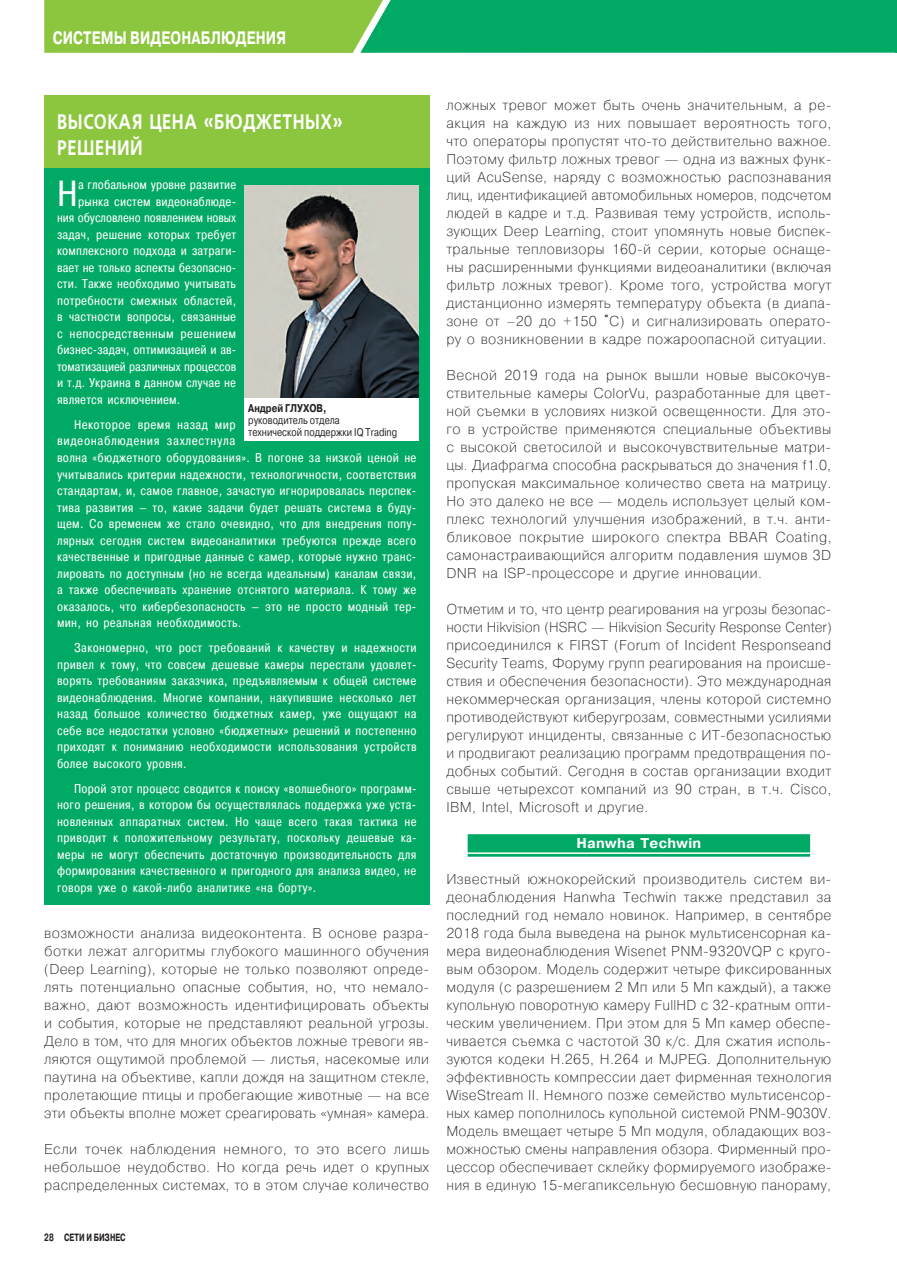
<style>
.page{position:relative;width:897px;height:1267px;background:#fff}
.page>*{position:absolute;margin:0;border:0;box-sizing:border-box;transform-origin:0 0}
.t1{font:36.3px "Pragmatica Cond";color:#fff}
.t2{font:600 21px/25.5px "Free Set";letter-spacing:.035em;color:#fff;scale:.8 1}
.t3{font:700 18px "Pragmatica";letter-spacing:.01em;color:#fff;scale:.75 1}
.t4{font:200 14.25px/18px "Pragmatica";letter-spacing:.025em;color:#231f20;text-align:justify}
.t5{font:700 14.25px "Pragmatica";letter-spacing:.025em;color:#fff}
.t6{font:12.75px/16.5px "Pragmatica Cond";letter-spacing:.025em;color:#fff;text-align:justify}
.t7{font:12.75px "Pragmatica Cond";letter-spacing:-.005em;color:#fff}
.t8{font:12.75px "Pragmatica Cond";color:#fff}
.t9{font:12.75px "Pragmatica Cond";letter-spacing:.005em;color:#fff}
.t10{font:11.25px/12px "Pragmatica";color:#231f20;scale:.8 1}
.t11{font:700 11.25px "Pragmatica";color:#231f20;scale:.8 1}
.t12{font:700 10.5px "Pragmatica";color:#231f20;scale:.7 1}
.s1{font-weight:500;font-size:13.5px}
</style>
<div class="page">
<div style="left:467px;top:834px;width:343px;height:22px;background:#00a964"></div>
<hr style="left:446px;top:852px;width:385px;height:1px;background:#fff">
<div style="left:44px;top:168px;width:385px;height:737px;background:#00a964"></div>
<div style="left:44px;top:95px;width:385px;height:73px;background:#8bc63e"></div>
<img style="left:245px;top:186px;width:173px;height:212px">
<div style="left:244px;top:399px;width:174px;height:42px;background:#fff"></div>
<svg style="left:44px;top:0;width:853px;height:53px;background:#37b557"></svg>
<p class="t3" style="left:53px;top:26px;width:312px">СИСТЕМЫ ВИДЕОНАБЛЮДЕНИЯ</p>
<h2 class="t2" style="left:57px;top:110px;width:358px">Высокая цена «бюджетных» решений</h2>
<h1 class="t1" style="left:57px;top:171px;width:22px">Н</h1>
<p class="t6" style="left:78px;top:177px;width:159px">а глобальном уровне развитие</p>
<p class="t6" style="left:78px;top:193px;width:159px">рынка систем видеонаблюде‑</p>
<p class="t8" style="left:57px;top:210px;width:180px">ния обусловлено появлением новых</p>
<p class="t6" style="left:57px;top:226px;width:181px">задач, решение которых требует</p>
<p class="t6" style="left:57px;top:243px;width:180px">комплексного подхода и затраги‑</p>
<p class="t9" style="left:57px;top:259px;width:181px">вает не только аспекты безопасно‑</p>
<p class="t6" style="left:57px;top:276px;width:180px">сти. Также необходимо учитывать</p>
<p class="t6" style="left:57px;top:292px;width:181px">потребности смежных областей,</p>
<p class="t6" style="left:57px;top:309px;width:181px">в частности вопросы, связанные</p>
<p class="t6" style="left:57px;top:325px;width:181px">с непосредственным решением</p>
<p class="t6" style="left:57px;top:342px;width:181px">бизнес-задач, оптимизацией и ав‑</p>
<p class="t7" style="left:57px;top:358px;width:181px">томатизацией различных процессов</p>
<p class="t6" style="left:57px;top:375px;width:180px">и т.д. Украина в данном случае не</p>
<p class="t6" style="left:57px;top:391px;width:125px">является исключением.</p>
<p class="t6" style="left:57px;top:416px;width:361px;text-align:left;text-indent:17px">Некоторое время назад мир<br>видеонаблюдения захлестнула<br>волна «бюджетного оборудования». В погоне за низкой ценой не учитывались критерии надежности, технологичности, соответствия стандартам, и, самое главное, зачастую игнорировалась перспек‑ тива развития — то, какие задачи будет решать система в буду‑ щем. Со временем же стало очевидно, что для внедрения попу‑ лярных сегодня систем видеоаналитики требуются прежде всего качественные и пригодные данные с камер, которые нужно транс‑ лировать по доступным (но не всегда идеальным) каналам связи, а также обеспечивать хранение отснятого материала. К тому же оказалось, что кибербезопасность — это не просто модный тер‑ мин, но реальная необходимость.</p>
<p class="t6" style="left:57px;top:639px;width:361px;text-indent:17px">Закономерно, что рост требований к качеству и надежности привел к тому, что совсем дешевые камеры перестали удовлет‑ ворять требованиям заказчика, предъявляемым к общей системе видеонаблюдения. Многие компании, накупившие несколько лет назад большое количество бюджетных камер, уже ощущают на себе все недостатки условно «бюджетных» решений и постепенно приходят к пониманию необходимости использования устройств более высокого уровня.</p>
<p class="t6" style="left:57px;top:780px;width:361px;text-indent:17px">Порой этот процесс сводится к поиску «волшебного» программ‑ ного решения, в котором бы осуществлялась поддержка уже уста‑ новленных аппаратных систем. Но чаще всего такая тактика не приводит к положительному результату, поскольку дешевые ка‑ меры не могут обеспечить достаточную производительность для формирования качественного и пригодного для анализа видео, не говоря уже о какой-либо аналитике «на борту».</p>
<p class="t11" style="left:248px;top:400px;width:99px">Андрей ГЛУХОВ,</p>
<p class="t10" style="left:248px;top:414px;width:187px">руководитель отдела<br>технической поддержки IQ Trading</p>
<p class="t4" style="left:44px;top:923px;width:386px">возможности анализа видеоконтента. В основе разра&shy;ботки лежат алгоритмы глубокого машинного обучения (Deep Learning), которые не только позволяют опреде&shy;лять потенциально опасные события, но, что немало&shy;важно, дают возможность идентифицировать объекты и события, которые не представляют реальной угрозы.<br>Дело в том, что для многих объектов ложные тревоги яв&shy;ляются ощутимой проблемой — листья, насекомые или паутина на объективе, капли дождя на защитном стекле, пролетающие птицы и пробегающие животные — на все эти объекты вполне может среагировать «умная» камера.</p>
<p class="t4" style="left:44px;top:1139px;width:386px">Если точек наблюдения немного, то это всего лишь небольшое неудобство. Но когда речь идет о крупных распределенных системах, то в этом случае количество</p>
<p class="t12" style="left:44px;top:1230px;width:118px">28 СЕТИ И БИЗНЕС</p>
<p class="t4" style="left:446px;top:95px;width:386px">ложных тревог может быть очень значительным, а ре&shy;акция на каждую из них повышает вероятность того, что операторы пропустят что-то действительно важное.<br>Поэтому фильтр ложных тревог — одна из важных функ&shy;ций AcuSense, наряду с возможностью распознавания лиц, идентификацией автомобильных номеров, подсчетом людей в кадре и т.д. Развивая тему устройств, исполь&shy;зующих Deep Learning, стоит упомянуть новые биспек&shy;тральные тепловизоры 160‑й серии, которые оснаще&shy;ны расширенными функциями видеоаналитики (включая фильтр ложных тревог). Кроме того, устройства могут дистанционно измерять температуру объекта (в диапа&shy;зоне от –20 до +150 <span class="s1">°</span>C) и сигнализировать операто&shy;ру о возникновении в кадре пожароопасной ситуации.</p>
<p class="t4" style="left:446px;top:365px;width:386px">Весной 2019 года на рынок вышли новые высокочув&shy;ствительные камеры ColorVu, разработанные для цвет&shy;ной съемки в условиях низкой освещенности. Для это&shy;го в устройстве применяются специальные объективы с высокой светосилой и высокочувствительные матри&shy;цы. Диафрагма способна раскрываться до значения f1.0, пропуская максимальное количество света на матрицу.<br>Но это далеко не все — модель использует целый ком&shy;плекс технологий улучшения изображений, в т.ч. анти&shy;бликовое покрытие широкого спектра BBAR Coating, самонастраивающийся алгоритм подавления шумов 3D DNR на ISP‑процессоре и другие инновации.</p>
<p class="t4" style="left:446px;top:599px;width:387px">Отметим и то, что центр реагирования на угрозы безопас&shy;ности Hikvision (HSRC — Hikvision Security Response Center) присоединился к FIRST (Forum of Incident Responseand Security Teams, Форуму групп реагирования на происше&shy;ствия и обеспечения безопасности). Это международная некоммерческая организация, члены которой системно противодействуют киберугрозам, совместными усилиями регулируют инциденты, связанные с ИТ‑безопасностью и продвигают реализацию программ предотвращения по&shy;добных событий. Сегодня в состав организации входит свыше четырехсот компаний из 90 стран, в т.ч. Cisco, IBM, Intel, Microsoft и другие.</p>
<p class="t5" style="left:576px;top:834px;width:126px">Hanwha Techwin</p>
<p class="t4" style="left:446px;top:869px;width:386px">Известный южнокорейский производитель систем ви&shy;деонаблюдения Hanwha Techwin также представил за последний год немало новинок. Например, в сентябре 2018 года была выведена на рынок мультисенсорная ка&shy;мера видеонаблюдения Wisenet PNM‑9320VQP с круго&shy;вым обзором. Модель содержит четыре фиксированных модуля (с разрешением 2 Мп или 5 Мп каждый), а также купольную поворотную камеру FullHD с 32‑кратным опти&shy;ческим увеличением. При этом для 5 Мп камер обеспе&shy;чивается съемка с частотой 30 к/с. Для сжатия исполь&shy;зуются кодеки H.265, H.264 и MJPEG. Дополнительную эффективность компрессии дает фирменная технология WiseStream II. Немного позже семейство мультисенсор&shy;ных камер пополнилось купольной системой PNM‑9030V.<br>Модель вмещает четыре 5 Мп модуля, обладающих воз&shy;можностью смены направления обзора. Фирменный про&shy;цессор обеспечивает склейку формируемого изображе&shy;ния в единую 15‑мегапиксельную бесшовную панораму,</p>
</div>
